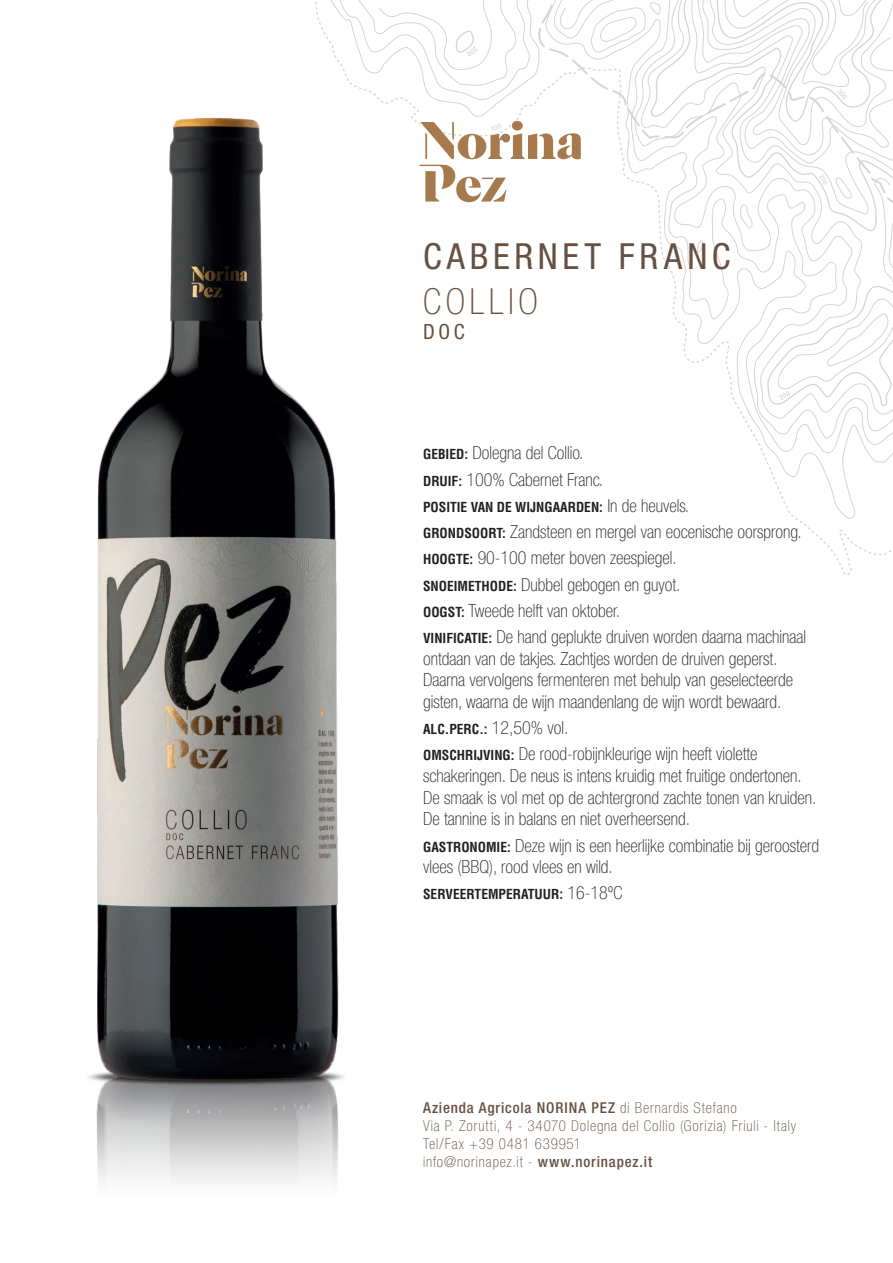
<style>
.page{position:relative;width:893px;height:1263px;background:#fff}
.page>*{position:absolute;margin:0;border:0;box-sizing:border-box;transform-origin:0 0}
.t1{font:condensed 36px "Helvetica Neue LT Std";letter-spacing:.135em;color:#665042}
.t2{font:100 condensed 36px "Helvetica Neue LT Std";letter-spacing:.12em;color:#665042}
.t3{font:condensed 21px "Helvetica Neue LT Std";color:#665042}
.t4{font:100 condensed 18px/21.6px "Helvetica Neue LT Std";color:#231f20}
.t5{font:100 condensed 15px/18px "Helvetica Neue LT Std";letter-spacing:.06em;color:#665042}
.t6{font:700 condensed 13.5px "Helvetica";color:#231f20}
.s1{font-family:"Helvetica";font-weight:700;font-size:13.5px}
.s2{font-family:"Helvetica Neue LT Std";font-weight:100;font-size:18px}
.s3{font-weight:500}
</style>
<div class="page">
<svg style="left:658px;top:0;width:232px;height:519px"></svg>
<svg style="left:562px;top:3px;width:128px;height:195px"></svg>
<svg style="left:690px;top:0;width:203px;height:406px"></svg>
<svg style="left:319px;top:0;width:342px;height:159px"></svg>
<svg style="left:493px;top:177px;width:13px;height:25px"></svg>
<img style="left:890px;top:81px;width:3px;height:471px">
<img style="left:88px;top:81px;width:405px;height:1101px">
<h1 class="t1" style="left:423px;top:236px;width:309px">CABERNET FRANC</h1>
<h1 class="t2" style="left:423px;top:281px;width:116px">COLLIO</h1>
<p class="t3" style="left:423px;top:320px;width:43px">DOC</p>
<p class="t4" style="left:423px;top:440px;width:182px;line-height:26.2px"><span class="s1">GEBIED:</span> Dolegna del Collio.<br><span class="s1">DRUIF:</span> 100% Cabernet Franc.</p>
<p class="t6" style="left:423px;top:498px;width:268px">POSITIE VAN DE WIJNGAARDEN: <span class="s2">In de heuvels.</span></p>
<p class="t4" style="left:423px;top:518px;width:385px;line-height:26.2px"><span class="s1">GRONDSOORT:</span> Zandsteen en mergel van eocenische oorsprong.<br><span class="s1">HOOGTE:</span> 90-100 meter boven zeespiegel.<br><span class="s1">SNOEIMETHODE:</span> Dubbel gebogen en guyot.<br><span class="s1">OOGST:</span> Tweede helft van oktober.<br><span class="s1">VINIFICATIE:</span> De hand geplukte druiven worden daarna machinaal</p>
<p class="t4" style="left:423px;top:647px;width:372px">ontdaan van de takjes. Zachtjes worden de druiven geperst.<br>Daarna vervolgens fermenteren met behulp van geselecteerde gisten, waarna de wijn maandenlang de wijn wordt bewaard.</p>
<p class="t6" style="left:423px;top:721px;width:147px">ALC.PERC.: <span class="s2">12,50% vol.</span></p>
<p class="t4" style="left:423px;top:743px;width:395px"><span class="s1">OMSCHRIJVING:</span> De rood-robijnkleurige wijn heeft violette schakeringen. De neus is intens kruidig met fruitige ondertonen.<br>De smaak is vol met op de achtergrond zachte tonen van kruiden.<br>De tannine is in balans en niet overheersend.</p>
<p class="t4" style="left:423px;top:834px;width:397px"><span class="s1">GASTRONOMIE:</span> Deze wijn is een heerlijke combinatie bij geroosterd vlees (BBQ), rood vlees en wild.</p>
<p class="t6" style="left:423px;top:886px;width:201px">SERVEERTEMPERATUUR: <span class="s2">16-18ºC</span></p>
<p class="t5" style="left:423px;top:1099px;width:375px"><span class="s3">Azienda Agricola NORINA PEZ</span> di Bernardis Stefano<br>Via P. Zorutti, 4 - 34070 Dolegna del Collio (Gorizia) Friuli - Italy Tel/Fax +39 0481 639951<br>info@norinapez.it - <span class="s3">www.norinapez.it</span></p>
</div>
